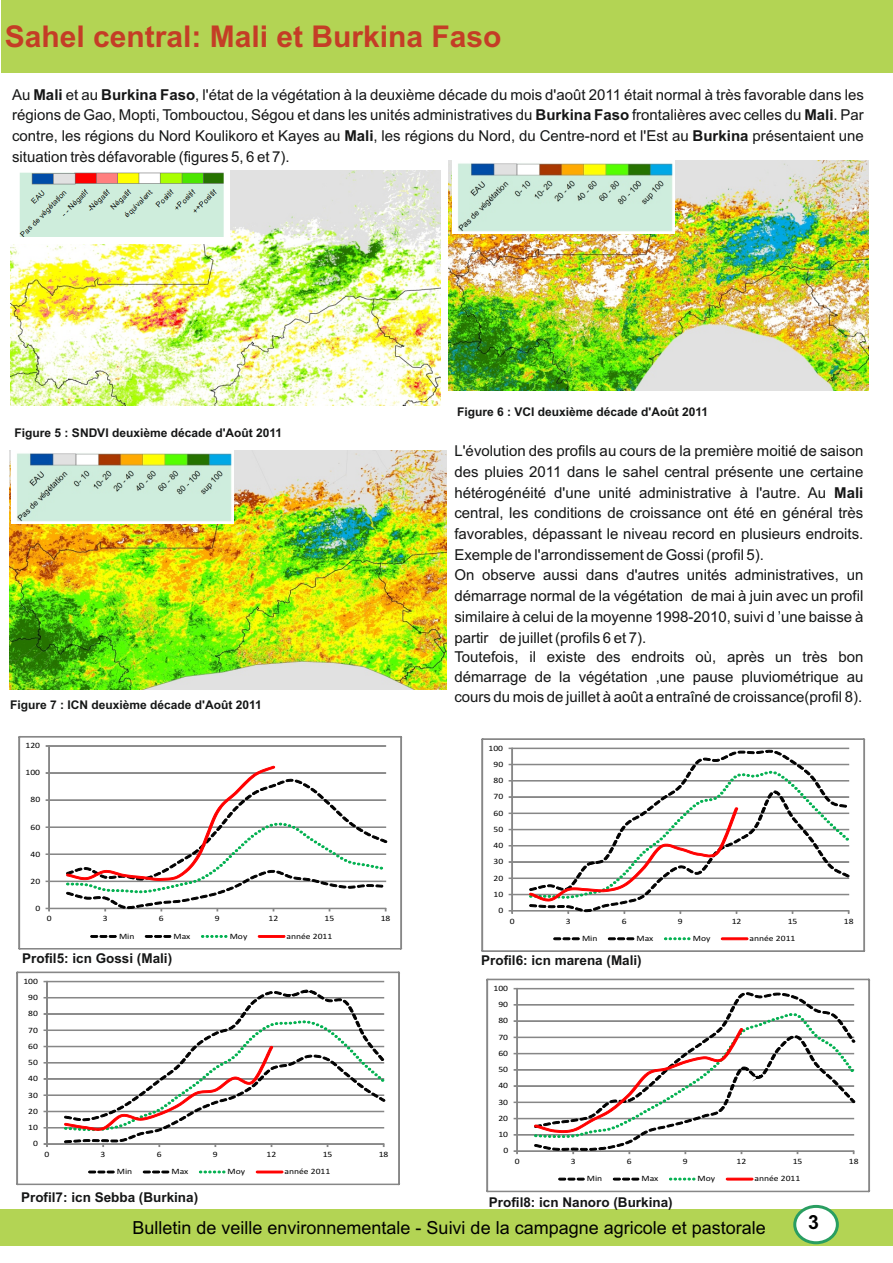
<style>
.page{position:relative;width:893px;height:1263px;background:#fff}
.page>*{position:absolute;margin:0;border:0;box-sizing:border-box;transform-origin:0 0}
.t1{font:700 30px "Arial";color:#c43d26}
.t2{font:700 19.5px "Arial";color:#000}
.t3{font:18px "Arial";color:#000}
.t4{font:15px/20.4px "Arial";color:#151616;text-align:justify}
.t5{font:700 13.5px "Arial";color:#151616}
.t6{font:700 12px "Arial";color:#151616}
.t7{font:8.25px "Calibri";color:#000;scale:1.17 1}
.s1{font-weight:700}
</style>
<div class="page">
<div style="left:2px;top:0;width:891px;height:73px;background:#b3d454"></div>
<div style="left:0;top:1209px;width:892px;height:36px;background:#b3d454"></div>
<div style="left:795px;top:1206px;width:42px;height:37px;background:#fff;border-radius:50%"></div>
<div style="left:793px;top:1205px;width:46px;height:39px;border:3px solid #299e61;border-radius:50%"></div>
<img style="left:9px;top:451px;width:437px;height:239px">
<img style="left:448px;top:161px;width:420px;height:229px">
<svg style="left:19px;top:736px;width:383px;height:213px"></svg>
<svg style="left:482px;top:739px;width:383px;height:212px"></svg>
<svg style="left:16px;top:972px;width:384px;height:213px"></svg>
<svg style="left:486px;top:979px;width:384px;height:213px"></svg>
<img style="left:11px;top:170px;width:429px;height:235px">
<img style="left:452px;top:161px;width:222px;height:73px">
<img style="left:11px;top:451px;width:222px;height:72px">
<img style="left:11px;top:170px;width:218px;height:73px">
<h1 class="t1" style="left:5px;top:25px;width:498px">Sahel central: Mali et Burkina Faso</h1>
<p class="t4" style="left:12px;top:86px;width:853px">Au <span class="s1">Mali</span> et au <span class="s1">Burkina Faso</span>, l'état de la végétation à la deuxième décade du mois d'août 2011 était normal à très favorable dans les régions de Gao, Mopti, Tombouctou, Ségou et dans les unités administratives du <span class="s1">Burkina Faso</span> frontalières avec celles du <span class="s1">Mali</span>. Par contre, les régions du Nord Koulikoro et Kayes au <span class="s1">Mali</span>, les régions du Nord, du Centre-nord et l'Est au <span class="s1">Burkina</span> présentaient une situation très défavorable (figures 5, 6 et 7).</p>
<p class="t6" style="left:15px;top:428px;width:269px">Figure 5 : SNDVI deuxième décade d'Août 2011</p>
<p class="t6" style="left:10px;top:700px;width:253px">Figure 7 : ICN deuxième décade d'Août 2011</p>
<p class="t7" style="left:26px;top:742px;width:14px">120</p>
<p class="t7" style="left:26px;top:769px;width:14px">100</p>
<p class="t7" style="left:30px;top:796px;width:10px">80</p>
<p class="t7" style="left:30px;top:823px;width:10px">60</p>
<p class="t7" style="left:30px;top:850px;width:10px">40</p>
<p class="t7" style="left:30px;top:877px;width:10px">20</p>
<p class="t7" style="left:35px;top:904px;width:6px">0</p>
<p class="t7" style="left:47px;top:915px;width:6px">0</p>
<p class="t7" style="left:103px;top:915px;width:6px">3</p>
<p class="t7" style="left:159px;top:915px;width:6px">6</p>
<p class="t7" style="left:215px;top:915px;width:6px">9</p>
<p class="t7" style="left:269px;top:915px;width:10px">12</p>
<p class="t7" style="left:325px;top:915px;width:10px">15</p>
<p class="t7" style="left:381px;top:915px;width:10px">18</p>
<p class="t7" style="left:119px;top:932px;width:15px">Min</p>
<p class="t7" style="left:174px;top:932px;width:16px">Max</p>
<p class="t7" style="left:230px;top:932px;width:17px">Moy</p>
<p class="t7" style="left:286px;top:932px;width:41px">année 2011</p>
<p class="t5" style="left:22px;top:953px;width:152px">Profil5: icn Gossi (Mali)</p>
<p class="t7" style="left:23px;top:978px;width:14px">100</p>
<p class="t7" style="left:28px;top:994px;width:10px">90</p>
<p class="t7" style="left:28px;top:1010px;width:10px">80</p>
<p class="t7" style="left:28px;top:1026px;width:10px">70</p>
<p class="t7" style="left:28px;top:1042px;width:10px">60</p>
<p class="t7" style="left:28px;top:1059px;width:10px">50</p>
<p class="t7" style="left:28px;top:1075px;width:10px">40</p>
<p class="t7" style="left:28px;top:1091px;width:10px">30</p>
<p class="t7" style="left:28px;top:1107px;width:10px">20</p>
<p class="t7" style="left:28px;top:1124px;width:10px">10</p>
<p class="t7" style="left:33px;top:1140px;width:6px">0</p>
<p class="t7" style="left:45px;top:1151px;width:6px">0</p>
<p class="t7" style="left:101px;top:1151px;width:6px">3</p>
<p class="t7" style="left:157px;top:1151px;width:6px">6</p>
<p class="t7" style="left:213px;top:1151px;width:6px">9</p>
<p class="t7" style="left:267px;top:1151px;width:10px">12</p>
<p class="t7" style="left:323px;top:1151px;width:10px">15</p>
<p class="t7" style="left:379px;top:1151px;width:10px">18</p>
<p class="t7" style="left:117px;top:1168px;width:15px">Min</p>
<p class="t7" style="left:171px;top:1168px;width:16px">Max</p>
<p class="t7" style="left:228px;top:1168px;width:17px">Moy</p>
<p class="t7" style="left:284px;top:1168px;width:41px">année 2011</p>
<p class="t5" style="left:21px;top:1192px;width:179px">Profil7: icn Sebba (Burkina)</p>
<p class="t6" style="left:457px;top:407px;width:252px">Figure 6 : VCI deuxième décade d'Août 2011</p>
<p class="t4" style="left:454px;top:442px;width:410px;text-align:left">L'évolution des profils au cours de la première moitié de saison des pluies 2011 dans le sahel central présente une certaine hétérogénéité d'une unité administrative à l'autre. Au <span class="s1">Mali </span>central, les conditions de croissance ont été en général très favorables, dépassant le niveau record en plusieurs endroits.<br>Exemple de l'arrondissement de Gossi (profil 5).<br>On observe aussi dans d'autres unités administratives, un démarrage normal de la végétation de mai à juin avec un profil similaire à celui de la moyenne 1998-2010, suivi d ’une baisse à partir de juillet (profils 6 et 7).<br>Toutefois, il existe des endroits où, après un très bon démarrage de la végétation ,une pause pluviométrique au cours du mois de juillet à août a entraîné de croissance(profil 8).</p>
<p class="t7" style="left:488px;top:744px;width:14px">100</p>
<p class="t7" style="left:493px;top:761px;width:10px">90</p>
<p class="t7" style="left:493px;top:777px;width:10px">80</p>
<p class="t7" style="left:493px;top:793px;width:10px">70</p>
<p class="t7" style="left:493px;top:809px;width:10px">60</p>
<p class="t7" style="left:493px;top:826px;width:10px">50</p>
<p class="t7" style="left:493px;top:842px;width:10px">40</p>
<p class="t7" style="left:493px;top:858px;width:10px">30</p>
<p class="t7" style="left:493px;top:874px;width:10px">20</p>
<p class="t7" style="left:493px;top:891px;width:10px">10</p>
<p class="t7" style="left:498px;top:907px;width:6px">0</p>
<p class="t7" style="left:510px;top:917px;width:6px">0</p>
<p class="t7" style="left:566px;top:917px;width:6px">3</p>
<p class="t7" style="left:622px;top:917px;width:6px">6</p>
<p class="t7" style="left:678px;top:917px;width:6px">9</p>
<p class="t7" style="left:732px;top:917px;width:10px">12</p>
<p class="t7" style="left:788px;top:917px;width:10px">15</p>
<p class="t7" style="left:844px;top:917px;width:10px">18</p>
<p class="t7" style="left:582px;top:935px;width:15px">Min</p>
<p class="t7" style="left:636px;top:935px;width:16px">Max</p>
<p class="t7" style="left:693px;top:935px;width:17px">Moy</p>
<p class="t7" style="left:749px;top:935px;width:41px">année 2011</p>
<p class="t5" style="left:481px;top:955px;width:162px">Profil6: icn marena (Mali)</p>
<p class="t7" style="left:493px;top:985px;width:14px">100</p>
<p class="t7" style="left:498px;top:1001px;width:10px">90</p>
<p class="t7" style="left:498px;top:1017px;width:10px">80</p>
<p class="t7" style="left:498px;top:1033px;width:10px">70</p>
<p class="t7" style="left:498px;top:1050px;width:10px">60</p>
<p class="t7" style="left:498px;top:1066px;width:10px">50</p>
<p class="t7" style="left:498px;top:1082px;width:10px">40</p>
<p class="t7" style="left:498px;top:1098px;width:10px">30</p>
<p class="t7" style="left:498px;top:1115px;width:10px">20</p>
<p class="t7" style="left:498px;top:1131px;width:10px">10</p>
<p class="t7" style="left:503px;top:1147px;width:6px">0</p>
<p class="t7" style="left:515px;top:1158px;width:6px">0</p>
<p class="t7" style="left:571px;top:1158px;width:6px">3</p>
<p class="t7" style="left:627px;top:1158px;width:6px">6</p>
<p class="t7" style="left:683px;top:1158px;width:6px">9</p>
<p class="t7" style="left:737px;top:1158px;width:10px">12</p>
<p class="t7" style="left:793px;top:1158px;width:10px">15</p>
<p class="t7" style="left:849px;top:1158px;width:10px">18</p>
<p class="t7" style="left:587px;top:1175px;width:15px">Min</p>
<p class="t7" style="left:641px;top:1175px;width:16px">Max</p>
<p class="t7" style="left:698px;top:1175px;width:17px">Moy</p>
<p class="t7" style="left:754px;top:1175px;width:41px">année 2011</p>
<p class="t5" style="left:489px;top:1197px;width:185px">Profil8: icn Nanoro (Burkina)</p>
<p class="t3" style="left:132px;top:1221px;width:635px">Bulletin de veille environnementale - Suivi de la campagne agricole et pastorale</p>
<h2 class="t2" style="left:808px;top:1214px;width:12px">3</h2>
</div>
